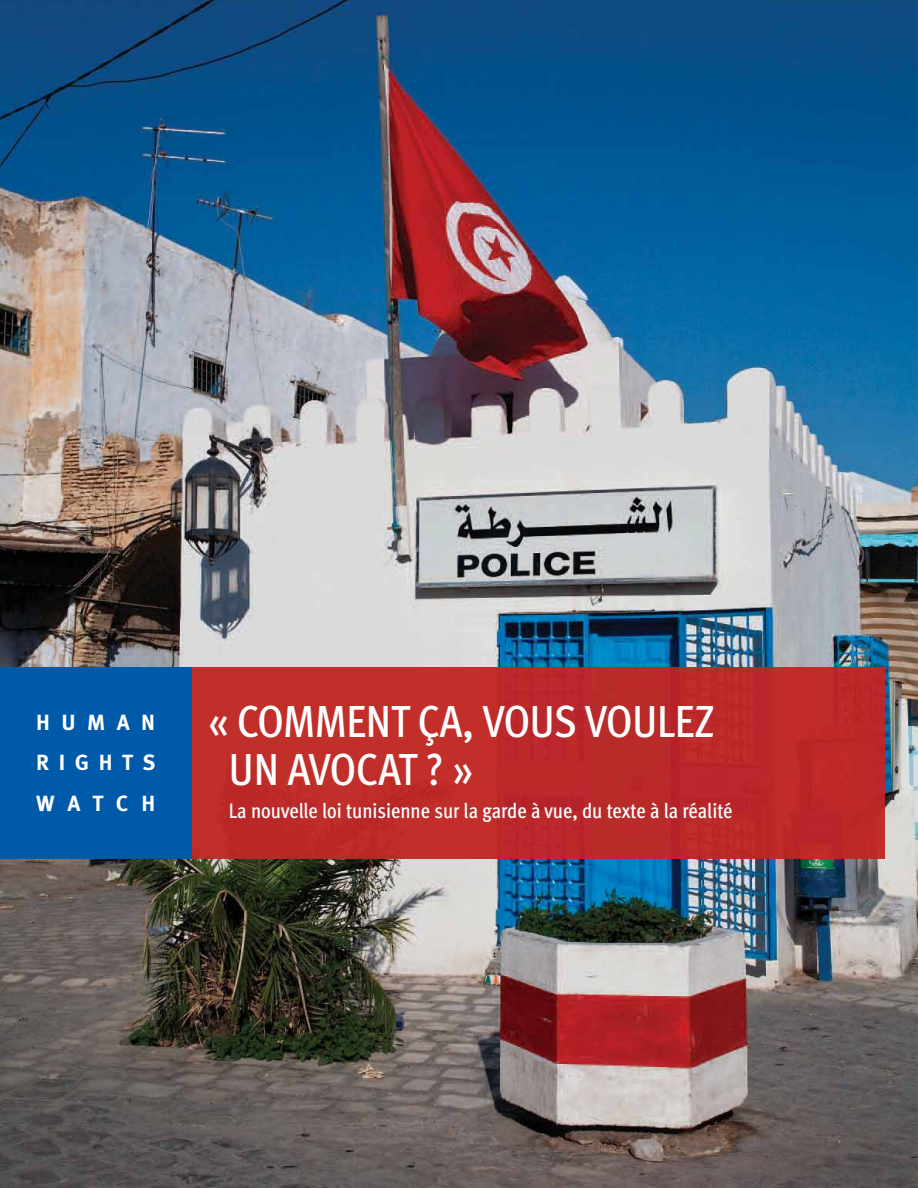
<style>
.page{position:relative;width:918px;height:1188px;background:#fff}
.page>*{position:absolute;margin:0;border:0;box-sizing:border-box;transform-origin:0 0}
.t1{font:500 condensed 45px/48px "Meta Pro";letter-spacing:-.01em;color:#fff}
.t2{font:700 21.9px/40.2px "Meta Pro";letter-spacing:.525em;color:#fff;text-align:justify}
.t3{font:500 condensed 21px "Meta Pro";color:#fff}
</style>
<div class="page">
<img style="left:0;top:0;width:918px;height:1188px">
<div style="left:191px;top:668px;width:693px;height:191px;background:#bc2c2a"></div>
<div style="left:0;top:668px;width:191px;height:191px;background:#005aaa"></div>
<p class="t2" style="left:36px;top:703px;width:121px">HUMAN RIGHTS WATCH</p>
<h1 class="t1" style="left:229px;top:701px;width:487px;text-indent:-21px">« COMMENT ÇA, VOUS VOULEZ<br>UN AVOCAT ? »</h1>
<p class="t3" style="left:229px;top:803px;width:505px">La nouvelle loi tunisienne sur la garde à vue, du texte à la réalité</p>
</div>
